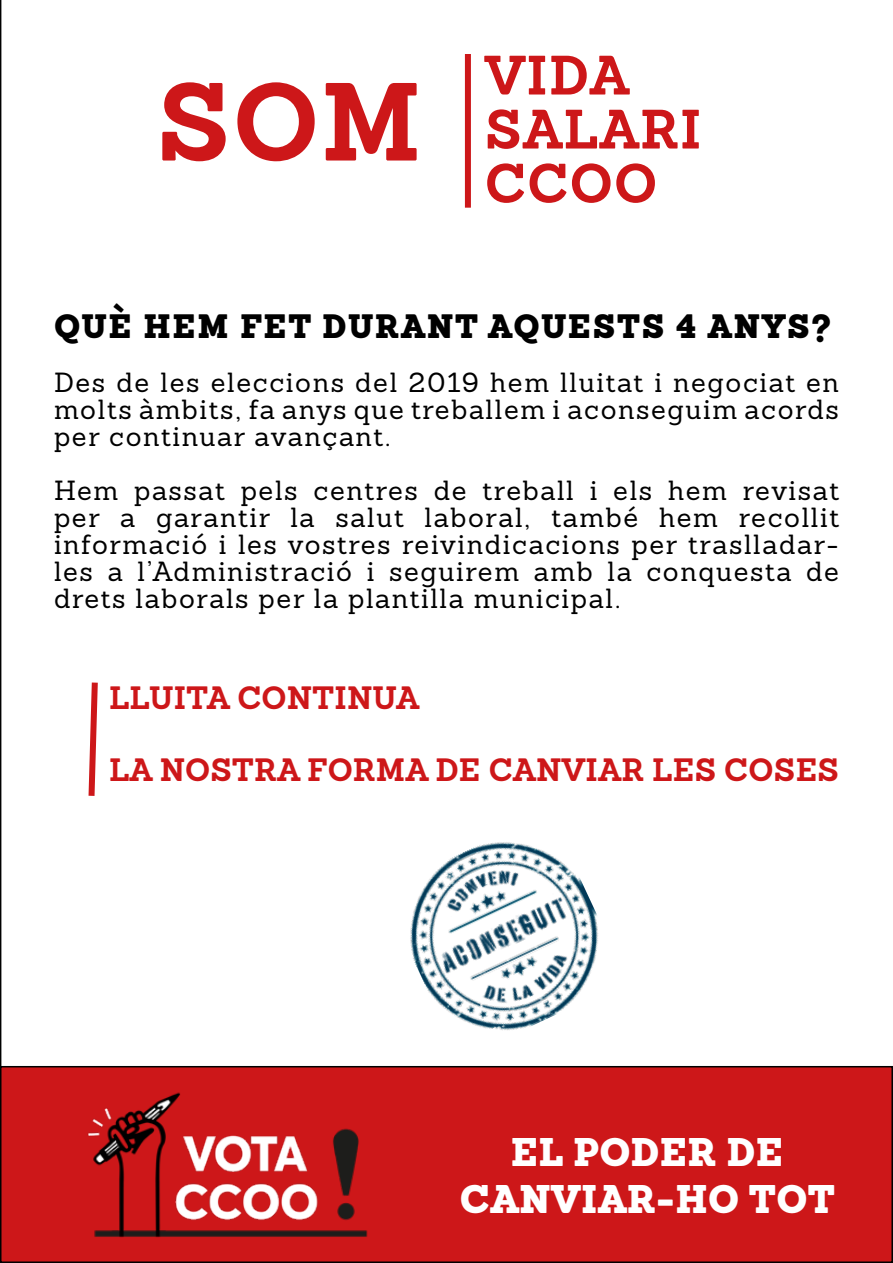
<style>
.page{position:relative;width:893px;height:1263px;background:#fff}
.page>*{position:absolute;margin:0;border:0;box-sizing:border-box;transform-origin:0 0}
.t1{font:700 108px "Sanchez";color:#cd1719}
.t2{font:700 54px/54px "Sanchez";letter-spacing:.025em;color:#cd1719}
.t3{font:900 39px/46.8px "Sanchez";letter-spacing:.01em;color:#fff;text-align:center}
.t4{font:900 33px "Sanchez";letter-spacing:.05em;color:#000}
.t5{font:700 31.5px "Sanchez";letter-spacing:.01em;color:#cd1719}
.t6{font:27px/27px "Sanchez";letter-spacing:.06em;color:#000;text-align:justify}
</style>
<div class="page">
<svg style="left:0;top:0;width:1px;height:1066px"></svg>
<div style="left:1px;top:1067px;width:891px;height:195px;background:#cd1719"></div>
<div style="left:0;top:1066px;width:893px;height:197px;border:2px solid #000"></div>
<div style="left:465px;top:54px;width:6px;height:154px;background:#cd1719"></div>
<svg style="left:88px;top:682px;width:10px;height:114px"></svg>
<img style="left:410px;top:842px;width:188px;height:188px">
<img style="left:87px;top:1092px;width:281px;height:146px">
<h1 class="t1" style="left:157px;top:48px;width:266px">SOM</h1>
<h2 class="t2" style="left:485px;top:48px;width:218px">VIDA<br>SALARI<br>CCOO</h2>
<p class="t4" style="left:54px;top:303px;width:779px">QUÈ HEM FET DURANT AQUESTS 4 ANYS?</p>
<p class="t6" style="left:54px;top:369px;width:786px">Des de les eleccions del 2019 hem lluitat i negociat en molts àmbits, fa anys que treballem i aconseguim acords per continuar avançant.</p>
<p class="t6" style="left:54px;top:477px;width:787px">Hem passat pels centres de treball i els hem revisat per a garantir la salut laboral, també hem recollit informació i les vostres reivindicacions per traslladar&shy;les a l’Administració i seguirem amb la conquesta de drets laborals per la plantilla municipal.</p>
<p class="t5" style="left:109px;top:676px;width:312px">LLUITA CONTINUA</p>
<p class="t5" style="left:109px;top:748px;width:731px">LA NOSTRA FORMA DE CANVIAR LES COSES</p>
<h3 class="t3" style="left:460px;top:1128px;width:377px">EL PODER DE<br>CANVIAR-HO TOT</h3>
</div>
